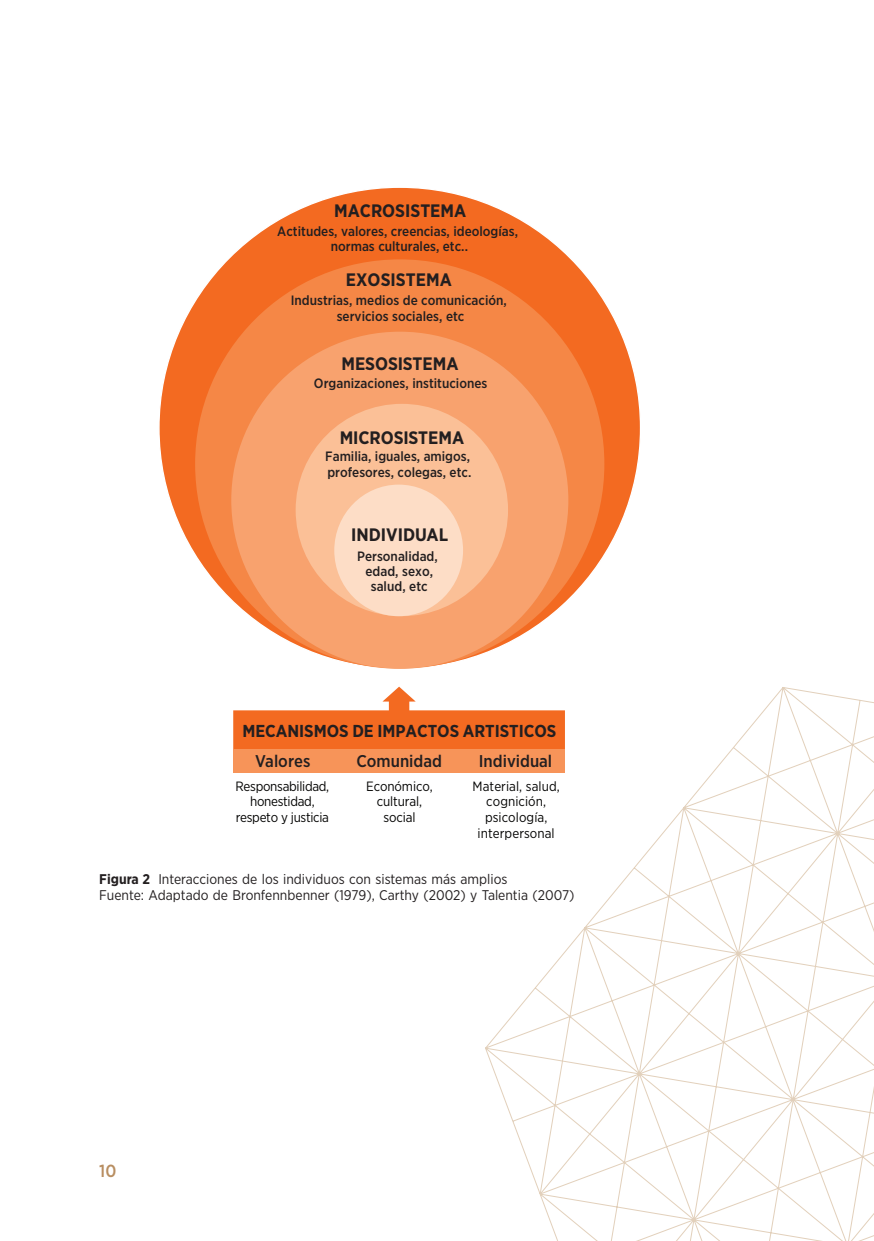
<style>
.page{position:relative;width:874px;height:1241px;background:#fff}
.page>*{position:absolute;margin:0;border:0;box-sizing:border-box;transform-origin:0 0}
.t1{font:700 18.03px "Gotham Narrow";color:#231f20}
.t2{font:500 17.5px "Gotham Narrow";color:#b88e61}
.t3{font:700 17.32px "Gotham Narrow";letter-spacing:-.005em;color:#231f20}
.t4{font:500 16.97px "Gotham Narrow";color:#231f20}
.t5{font:14px/15.8px "Gotham Narrow";color:#231f20}
.t6{font:500 13.47px/15.8px "Gotham Narrow";color:#231f20;text-align:center}
.t7{font:13.47px/15.6px "Gotham Narrow";letter-spacing:-.01em;color:#050504;text-align:center}
.s1{font-weight:700}
</style>
<div class="page">
<svg style="left:484px;top:687px;width:389px;height:553px"></svg>
<div style="left:159px;top:187px;width:481px;height:481px;background:#f36a21;border-radius:50%"></div>
<div style="left:195px;top:259px;width:409px;height:409px;background:#f58746;border-radius:50%"></div>
<div style="left:231px;top:331px;width:337px;height:337px;background:#f8a26e;border-radius:50%"></div>
<div style="left:295px;top:404px;width:213px;height:212px;background:#fbc097;border-radius:50%"></div>
<div style="left:334px;top:484px;width:129px;height:132px;background:#fdddc6;border-radius:50%"></div>
<svg style="left:233px;top:686px;width:331px;height:63px"></svg>
<div style="left:233px;top:749px;width:331px;height:23px;background:#f79459"></div>
<h1 class="t1" style="left:334px;top:199px;width:133px">MACROSISTEMA</h1>
<p class="t6" style="left:277px;top:223px;width:242px">Actitudes, valores, creencias, ideologías, normas culturales, etc..</p>
<h1 class="t1" style="left:346px;top:268px;width:107px">EXOSISTEMA</h1>
<p class="t6" style="left:290px;top:292px;width:217px">Industrias, medios de comunicación, servicios sociales, etc</p>
<h1 class="t1" style="left:341px;top:352px;width:118px">MESOSISTEMA</h1>
<p class="t6" style="left:314px;top:375px;width:175px">Organizaciones, instituciones</p>
<h1 class="t1" style="left:339px;top:426px;width:126px">MICROSISTEMA</h1>
<p class="t6" style="left:325px;top:448px;width:147px;text-align:left">Familia, iguales, amigos, profesores, colegas, etc.</p>
<h1 class="t1" style="left:351px;top:523px;width:98px">INDIVIDUAL</h1>
<p class="t6" style="left:357px;top:548px;width:82px;line-height:15px">Personalidad, edad, sexo, salud, etc</p>
<p class="t3" style="left:242px;top:719px;width:315px">MECANISMOS DE IMPACTOS ARTISTICOS</p>
<p class="t4" style="left:255px;top:749px;width:57px">Valores</p>
<p class="t4" style="left:356px;top:749px;width:87px">Comunidad</p>
<p class="t4" style="left:478px;top:749px;width:75px">Individual</p>
<p class="t7" style="left:366px;top:778px;width:68px">Económico, cultural, social</p>
<p class="t7" style="left:472px;top:778px;width:89px">Material, salud, cognición, psicología, interpersonal</p>
<p class="t5" style="left:99px;top:870px;width:476px"><span class="s1">Figura 2</span> Interacciones de los individuos con sistemas más amplios<br>Fuente: Adaptado de Bronfennbenner (1979), Carthy (2002) y Talentia (2007)</p>
<p class="t7" style="left:235px;top:778px;width:95px">Responsabilidad, honestidad, respeto y justicia</p>
<p class="t2" style="left:99px;top:1159px;width:19px">10</p>
</div>
